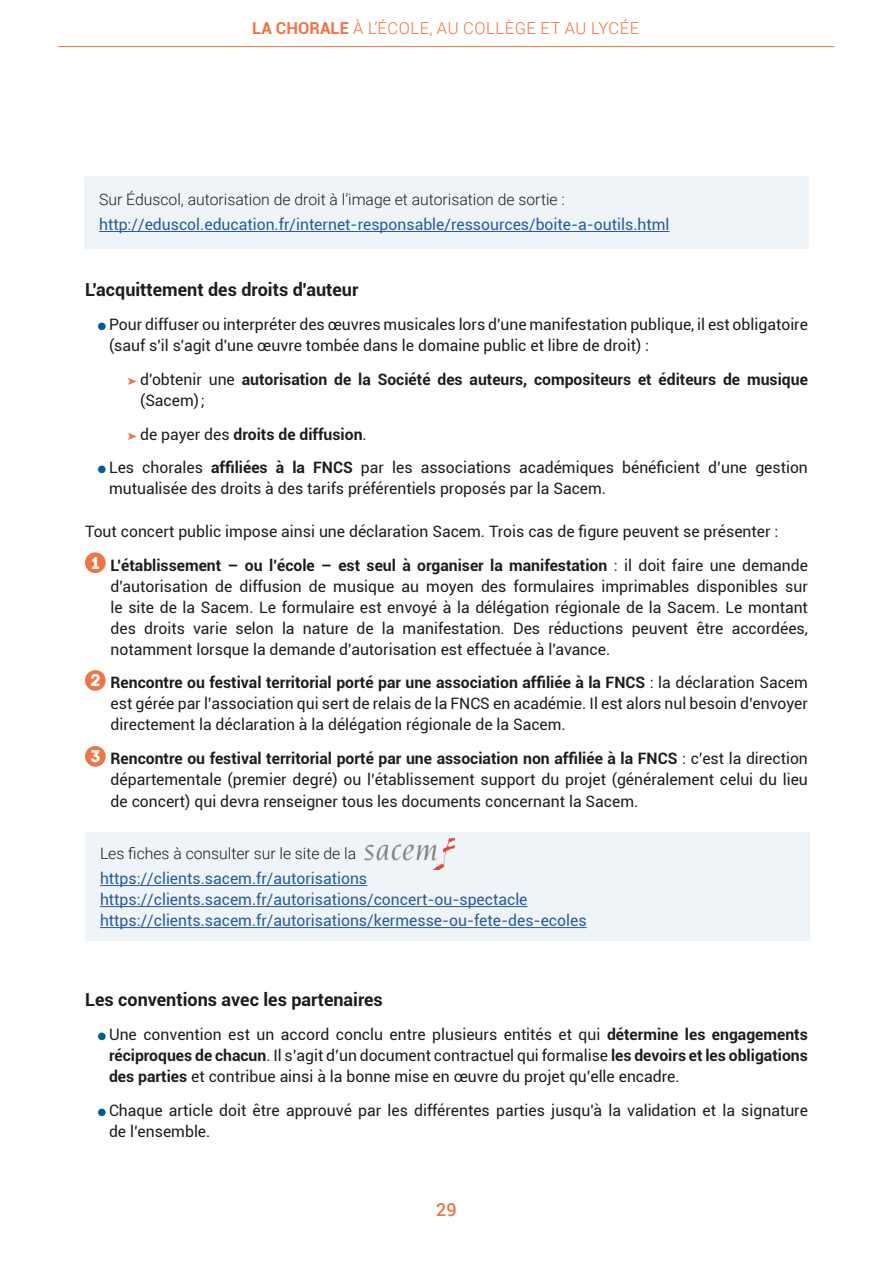
<style>
.page{position:relative;width:893px;height:1263px;background:#fff}
.page>*{position:absolute;margin:0;border:0;box-sizing:border-box;transform-origin:0 0}
.t1{font:700 18px "Roboto";color:#1d1d1b}
.t2{font:18px "Archive";color:#fff}
.t3{font:500 18px "Roboto";color:#ee7545}
.t4{font:300 16.5px "Roboto";letter-spacing:.035em;color:#ee7545}
.t5{font:15.75px/21px "Roboto";color:#1d1d1b;text-align:justify}
.t6{font:15.75px "Roboto";color:#275b9c}
.t7{font:700 15.75px/21px "Roboto";color:#1d1d1b}
.t8{font:300 15.75px "Roboto";color:#1d1d1b}
.s1{font-weight:700}
.s2{color:#005e8c}
.s3{color:#ee7545}
.s4{font-weight:400}
</style>
<div class="page">
<hr style="left:58px;top:46px;width:776px;height:1px;background:#ee7545">
<div style="left:85px;top:552px;width:21px;height:21px;background:#ee7545;border-radius:50%"></div>
<div style="left:85px;top:670px;width:21px;height:21px;background:#ee7545;border-radius:50%"></div>
<div style="left:85px;top:746px;width:21px;height:21px;background:#ee7545;border-radius:50%"></div>
<div style="left:85px;top:832px;width:724px;height:108px;background:#eef4f7"></div>
<hr style="left:100px;top:885px;width:267px;height:1px;background:#275b9c">
<hr style="left:100px;top:906px;width:428px;height:1px;background:#275b9c">
<hr style="left:100px;top:927px;width:487px;height:1px;background:#275b9c">
<img style="left:364px;top:837px;width:91px;height:32px">
<div style="left:84px;top:176px;width:725px;height:73px;background:#eef4f7"></div>
<hr style="left:99px;top:231px;width:571px;height:1px;background:#275b9c">
<p class="t4" style="left:252px;top:17px;width:389px"><span class="s1">LA CHORALE</span> À L’ÉCOLE, AU COLLÈGE ET AU LYCÉE</p>
<p class="t8" style="left:99px;top:188px;width:467px">Sur Éduscol, autorisation de droit à l’image et autorisation de sortie :</p>
<p class="t6" style="left:99px;top:214px;width:572px">http://eduscol.education.fr/internet-responsable/ressources/boite-a-outils.html</p>
<p class="t1" style="left:85px;top:277px;width:275px">L'acquittement des droits d'auteur</p>
<p class="t5" style="left:109px;top:313px;width:700px;text-indent:-11px"><span class="s2">●</span> Pour diffuser ou interpréter des œuvres musicales lors d'une manifestation publique, il est obligatoire (sauf s'il s'agit d'une œuvre tombée dans le domaine public et libre de droit) :</p>
<p class="t7" style="left:140px;top:368px;width:669px;text-indent:-13px"><span class="s3">➤</span> <span class="s4">d'obtenir une</span> autorisation de la Société des auteurs, compositeurs et éditeurs de musique <span class="s4">(Sacem) ;</span></p>
<p class="t7" style="left:128px;top:423px;width:241px"><span class="s3">➤</span> <span class="s4">de payer des</span> droits de diffusion<span class="s4">.</span></p>
<p class="t5" style="left:109px;top:457px;width:700px;text-indent:-11px"><span class="s2">●</span> Les chorales <span class="s1">affiliées à la FNCS</span> par les associations académiques bénéficient d’une gestion mutualisée des droits à des tarifs préférentiels proposés par la Sacem.</p>
<p class="t5" style="left:85px;top:520px;width:695px">Tout concert public impose ainsi une déclaration Sacem. Trois cas de figure peuvent se présenter :</p>
<p class="t5" style="left:111px;top:554px;width:699px"><span class="s1">L’établissement – ou l’école – est seul à organiser la manifestation</span> : il doit faire une demande d'autorisation de diffusion de musique au moyen des formulaires imprimables disponibles sur le site de la Sacem. Le formulaire est envoyé à la délégation régionale de la Sacem. Le montant des droits varie selon la nature de la manifestation. Des réductions peuvent être accordées, notamment lorsque la demande d'autorisation est effectuée à l'avance.</p>
<p class="t5" style="left:111px;top:672px;width:699px"><span class="s1">Rencontre ou festival territorial porté par une association affiliée à la FNCS</span> : la déclaration Sacem est gérée par l’association qui sert de relais de la FNCS en académie. Il est alors nul besoin d’envoyer directement la déclaration à la délégation régionale de la Sacem.</p>
<p class="t5" style="left:111px;top:747px;width:699px"><span class="s1">Rencontre ou festival territorial porté par une association non affiliée à la FNCS</span> : c’est la direction départementale (premier degré) ou l’établissement support du projet (généralement celui du lieu de concert) qui devra renseigner tous les documents concernant la Sacem.</p>
<p class="t2" style="left:91px;top:552px;width:10px">1</p>
<p class="t2" style="left:91px;top:670px;width:12px">2</p>
<p class="t2" style="left:91px;top:746px;width:12px">3</p>
<p class="t8" style="left:100px;top:842px;width:258px">Les fiches à consulter sur le site de la</p>
<p class="t6" style="left:100px;top:868px;width:269px">https://clients.sacem.fr/autorisations</p>
<p class="t6" style="left:100px;top:889px;width:429px">https://clients.sacem.fr/autorisations/concert-ou-spectacle</p>
<p class="t6" style="left:100px;top:910px;width:488px">https://clients.sacem.fr/autorisations/kermesse-ou-fete-des-ecoles</p>
<p class="t1" style="left:85px;top:987px;width:299px">Les conventions avec les partenaires</p>
<p class="t5" style="left:109px;top:1023px;width:700px;text-indent:-11px"><span class="s2">●</span> Une convention est un accord conclu entre plusieurs entités et qui <span class="s1">détermine les engagements réciproques de chacun</span>. Il s’agit d’un document contractuel qui formalise <span class="s1">les devoirs et les obligations des parties</span> et contribue ainsi à la bonne mise en œuvre du projet qu’elle encadre.</p>
<p class="t5" style="left:109px;top:1099px;width:700px;text-indent:-11px"><span class="s2">●</span> Chaque article doit être approuvé par les différentes parties jusqu'à la validation et la signature de l’ensemble.</p>
<p class="t3" style="left:436px;top:1197px;width:22px">29</p>
</div>
